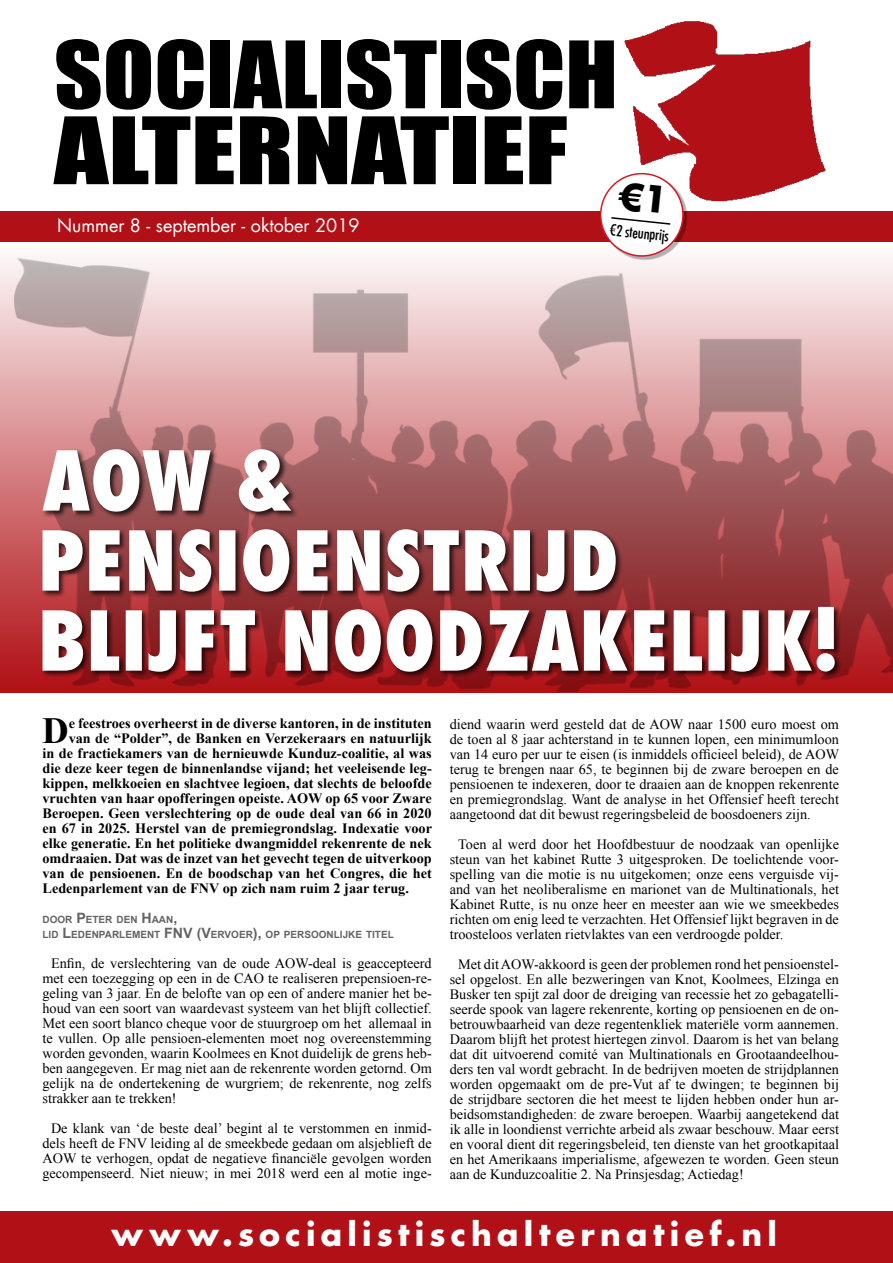
<style>
.page{position:relative;width:893px;height:1263px;background:#fff}
.page>*{position:absolute;margin:0;border:0;box-sizing:border-box;transform-origin:0 0}
.t1{font:85.8px/75.9px "Impact";color:#000;scale:1.1 1}
.t2{font:700 36.9px "Times New Roman";color:#000}
.t3{font:700 31.5px "Futura LT";letter-spacing:.165em;color:#fff}
.t4{font:18px "Futura LT";color:#fff}
.t5{font:condensed 15px "Futura LT";color:#000}
.t6{font:14.25px/15px "Times New Roman";color:#000;text-align:justify}
.t7{font:700 14.25px "Times New Roman";color:#000}
.t8{font:700 10.05px/15px "Arial";color:#636466}
.s1{font-size:14.25px}
</style>
<div class="page">
<div style="left:0;top:1212px;width:893px;height:51px;background:#b11116"></div>
<img style="left:600px;top:21px;width:226px;height:188px">
<div style="left:0;top:211px;width:893px;height:31px;background:#b11116"></div>
<div style="left:602px;top:175px;width:85px;height:86px;background:#000;opacity:.3"></div>
<div style="left:601px;top:174px;width:82px;height:82px;background:#fff;border-radius:50%"></div>
<div style="left:600px;top:173px;width:84px;height:84px;border:2px solid #d11b2a;border-radius:50%"></div>
<div style="left:0;top:243px;width:893px;height:450px;background:linear-gradient(to bottom,#fcf9f9,#af0c11)"></div>
<img style="left:15px;top:253px;width:878px;height:439px">
<div style="left:41px;top:447px;width:257px;height:72px;background:#000;opacity:.75"></div>
<svg style="left:43px;top:449px;width:248px;height:63px"></svg>
<div style="left:41px;top:527px;width:582px;height:72px;background:#000;opacity:.75"></div>
<svg style="left:43px;top:529px;width:573px;height:63px"></svg>
<div style="left:41px;top:605px;width:801px;height:74px;background:#000;opacity:.75"></div>
<svg style="left:43px;top:607px;width:792px;height:65px"></svg>
<svg style="left:610px;top:181px;width:62px;height:44px"></svg>
<h1 class="t1" style="left:54px;top:34px;width:514px">SOCIALISTISCH<br>ALTERNATIEF</h1>
<p class="t4" style="left:57px;top:214px;width:304px">Nummer 8 - september - oktober 2019</p>
<p class="t5" style="left:611px;top:221px;width:61px;rotate:6deg">€2 steunprijs</p>
<h2 class="t2" style="left:42px;top:705px;width:28px">D</h2>
<p class="t7" style="left:69px;top:714px;width:365px">e feestroes overheerst in de diverse kantoren, in de instituten</p>
<p class="t7" style="left:69px;top:729px;width:365px">van de “Polder”, de Banken en Verzekeraars en natuurlijk</p>
<p class="t7" style="left:43px;top:744px;width:391px">in de fractiekamers van de hernieuwde Kunduz-coalitie, al was</p>
<p class="t7" style="left:43px;top:759px;width:391px">die deze keer tegen de binnenlandse vijand; het veeleisende leg-</p>
<p class="t7" style="left:43px;top:774px;width:391px">kippen, melkkoeien en slachtvee legioen, dat slechts de beloofde</p>
<p class="t7" style="left:43px;top:789px;width:391px">vruchten van haar opofferingen opeiste. AOW op 65 voor Zware</p>
<p class="t7" style="left:43px;top:804px;width:391px">Beroepen. Geen verslechtering op de oude deal van 66 in 2020</p>
<p class="t7" style="left:43px;top:819px;width:391px">en 67 in 2025. Herstel van de premiegrondslag. Indexatie voor</p>
<p class="t7" style="left:43px;top:834px;width:391px">elke generatie. En het politieke dwangmiddel rekenrente de nek</p>
<p class="t7" style="left:43px;top:849px;width:391px">omdraaien. Dat was de inzet van het gevecht tegen de uitverkoop</p>
<p class="t7" style="left:43px;top:864px;width:391px">van de pensioenen. En de boodschap van het Congres, die het</p>
<p class="t7" style="left:43px;top:879px;width:368px">Ledenparlement van de FNV op zich nam ruim 2 jaar terug.</p>
<p class="t8" style="left:43px;top:913px;width:353px">DOOR <span class="s1">P</span>ETER DEN <span class="s1">H</span>AAN<span class="s1">,<br></span>LID <span class="s1">L</span>EDENPARLEMENT <span class="s1">FNV (V</span>ERVOER<span class="s1">),</span> OP PERSOONLIJKE TITEL</p>
<p class="t6" style="left:43px;top:956px;width:391px;text-indent:9px">Enfin, de verslechtering van de oude AOW-deal is geaccepteerd met een toezegging op een in de CAO te realiseren prepensioen-re&shy;geling van 3 jaar. En de belofte van op een of andere manier het be&shy;houd van een soort van waardevast systeem van het blijft collectief.<br>Met een soort blanco cheque voor de stuurgroep om het allemaal in te vullen. Op alle pensioen-elementen moet nog overeenstemming worden gevonden, waarin Koolmees en Knot duidelijk de grens heb&shy;ben aangegeven. Er mag niet aan de rekenrente worden getornd. Om gelijk na de ondertekening de wurgriem; de rekenrente, nog zelfs strakker aan te trekken!</p>
<p class="t6" style="left:43px;top:1121px;width:391px;text-align:center">De klank van ‘de beste deal’ begint al te verstommen en inmid&shy;dels heeft de FNV leiding al de smeekbede gedaan om alsjeblieft de AOW te verhogen, opdat de negatieve financiële gevolgen worden gecompenseerd. Niet nieuw; in mei 2018 werd een al motie inge-</p>
<p class="t6" style="left:450px;top:716px;width:391px">diend waarin werd gesteld dat de AOW naar 1500 euro moest om de toen al 8 jaar achterstand in te kunnen lopen, een minimumloon van 14 euro per uur te eisen (is inmiddels officieel beleid), de AOW terug te brengen naar 65, te beginnen bij de zware beroepen en de pensioenen te indexeren, door te draaien aan de knoppen rekenrente en premiegrondslag. Want de analyse in het Offensief heeft terecht aangetoond dat dit bewust regeringsbeleid de boosdoeners zijn.</p>
<p class="t6" style="left:450px;top:836px;width:391px;text-indent:9px">Toen al werd door het Hoofdbestuur de noodzaak van openlijke steun van het kabinet Rutte 3 uitgesproken. De toelichtende voor&shy;spelling van die motie is nu uitgekomen; onze eens verguisde vij&shy;and van het neoliberalisme en marionet van de Multinationals, het Kabinet Rutte, is nu onze heer en meester aan wie we smeekbedes richten om enig leed te verzachten. Het Offensief lijkt begraven in de troosteloos verlaten rietvlaktes van een verdroogde polder.</p>
<p class="t6" style="left:450px;top:956px;width:391px;text-indent:9px">Met dit AOW-akkoord is geen der problemen rond het pensioenstel&shy;sel opgelost. En alle bezweringen van Knot, Koolmees, Elzinga en Busker ten spijt zal door de dreiging van recessie het zo gebagatelli&shy;seerde spook van lagere rekenrente, korting op pensioenen en de on&shy;betrouwbaarheid van deze regentenkliek materiële vorm aannemen.<br>Daarom blijft het protest hiertegen zinvol. Daarom is het van belang dat dit uitvoerend comité van Multinationals en Grootaandeelhou&shy;ders ten val wordt gebracht. In de bedrijven moeten de strijdplannen worden opgemaakt om de pre-Vut af te dwingen; te beginnen bij de strijdbare sectoren die het meest te lijden hebben onder hun ar&shy;beidsomstandigheden: de zware beroepen. Waarbij aangetekend dat ik alle in loondienst verrichte arbeid als zwaar beschouw. Maar eerst en vooral dient dit regeringsbeleid, ten dienste van het grootkapitaal en het Amerikaans imperialisme, afgewezen te worden. Geen steun aan de Kunduzcoalitie 2. Na Prinsjesdag; Actiedag!</p>
<h3 class="t3" style="left:112px;top:1213px;width:667px">www.socialistischalternatief.nl</h3>
</div>
